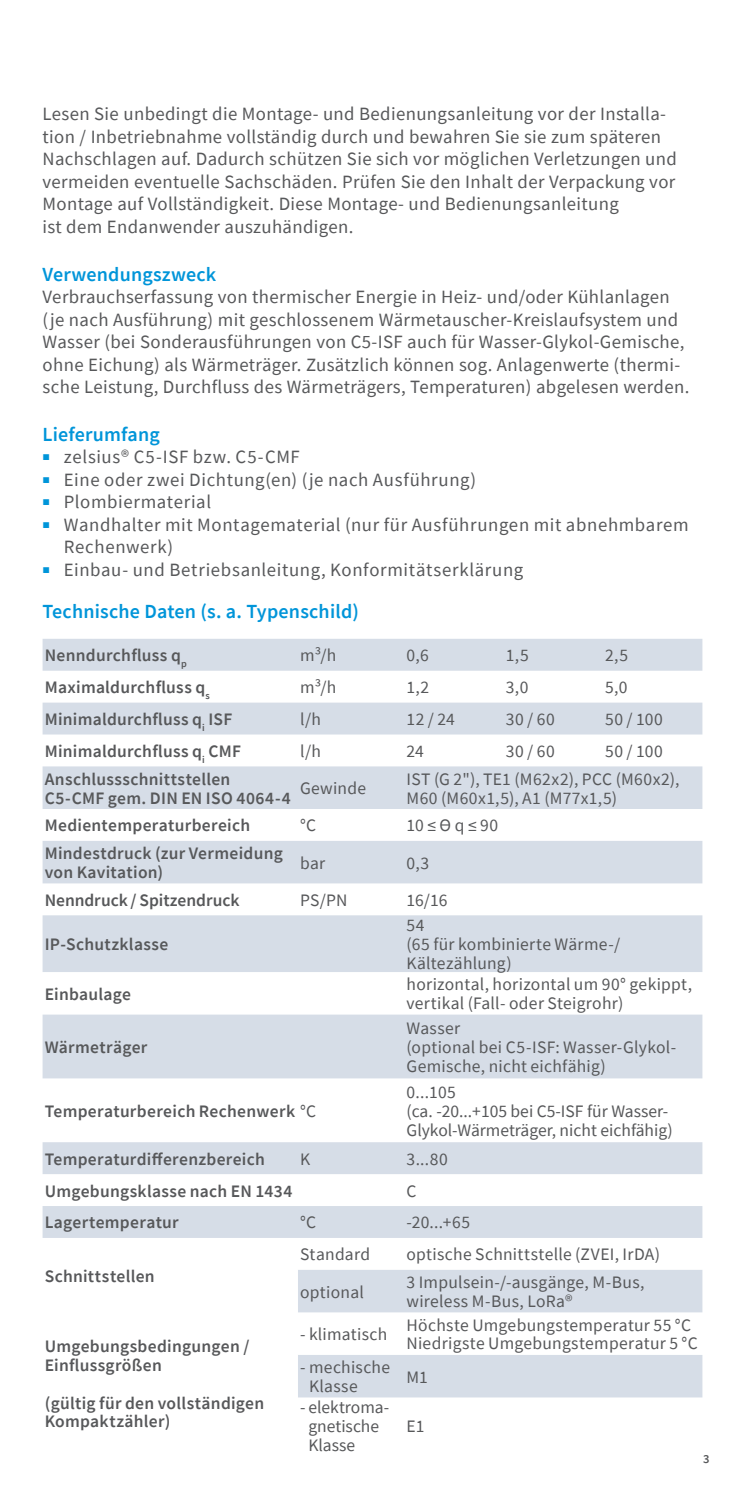
<style>
.page{position:relative;width:745px;height:1489px;background:#fff}
.page>*{position:absolute;margin:0;border:0;box-sizing:border-box;transform-origin:0 0}
.t1{font:600 20px "Source Sans Pro";letter-spacing:.01em;color:#0095d9}
.t2{font:18.75px/22.5px "Source Sans Pro";letter-spacing:.02em;color:#57585a}
.t3{font:17.5px/18.8px "Source Sans Pro";letter-spacing:.015em;color:#57585a}
.t4{font:600 17.5px/18.8px "Source Sans Pro";letter-spacing:.015em;color:#57585a}
.t5{font:600 12.5px "Source Sans Pro";color:#57585a}
.s1{font-weight:400}
</style>
<div class="page">
<svg style="left:43px;top:639px;width:659px;height:598px;fill:#d6dde7"></svg>
<div style="left:298px;top:1270px;width:404px;height:42px;background:#d6dde7"></div>
<div style="left:298px;top:1355px;width:404px;height:42px;background:#d6dde7"></div>
<p class="t2" style="left:43px;top:103px;width:635px">Lesen Sie unbedingt die Montage- und Bedienungsanleitung vor der Installa&shy;tion / Inbetriebnahme vollständig durch und bewahren Sie sie zum späteren Nachschlagen auf. Dadurch schützen Sie sich vor möglichen Verletzungen und vermeiden eventuelle Sachschäden. Prüfen Sie den Inhalt der Verpackung vor Montage auf Vollständigkeit. Diese Montage- und Bedienungsanleitung<br>ist dem Endanwender auszuhändigen.</p>
<p class="t1" style="left:43px;top:261px;width:175px">Verwendungszweck</p>
<p class="t2" style="left:43px;top:285px;width:648px">Verbrauchserfassung von thermischer Energie in Heiz- und/oder Kühlanlagen (je nach Ausführung) mit geschlossenem Wärmetauscher-Kreislaufsystem und Wasser (bei Sonderausführungen von C5-ISF auch für Wasser-Glykol-Gemische, ohne Eichung) als Wärmeträger. Zusätzlich können sog. Anlagenwerte (thermi&shy;sche Leistung, Durchfluss des Wärmeträgers, Temperaturen) abgelesen werden.</p>
<p class="t1" style="left:43px;top:421px;width:119px">Lieferumfang</p>
<p class="t2" style="left:43px;top:445px;width:259px"><sup>■</sup> zelsius® C5-ISF bzw. C5-CMF</p>
<p class="t2" style="left:43px;top:468px;width:435px"><sup>■</sup> Eine oder zwei Dichtung(en) (je nach Ausführung)</p>
<p class="t2" style="left:43px;top:490px;width:170px"><sup>■</sup> Plombiermaterial</p>
<p class="t2" style="left:64px;top:513px;width:626px;text-indent:-21px"><sup>■</sup> Wandhalter mit Montagematerial (nur für Ausführungen mit abnehmbarem<br>Rechenwerk)</p>
<p class="t2" style="left:43px;top:558px;width:482px"><sup>■</sup> Einbau- und Betriebsanleitung, Konformitätserklärung</p>
<p class="t1" style="left:43px;top:598px;width:318px">Technische Daten (s. a. Typenschild)</p>
<p class="t4" style="left:45px;top:646px;width:144px">Nenndurchfluss q<sub>p</sub></p>
<p class="t3" style="left:300px;top:646px;width:38px">m³/h</p>
<p class="t3" style="left:406px;top:646px;width:24px">0,6</p>
<p class="t3" style="left:505px;top:646px;width:24px">1,5</p>
<p class="t3" style="left:604px;top:646px;width:24px">2,5</p>
<p class="t4" style="left:45px;top:677px;width:167px">Maximaldurchfluss q<sub>s</sub></p>
<p class="t3" style="left:300px;top:678px;width:38px">m³/h</p>
<p class="t3" style="left:406px;top:678px;width:24px">1,2</p>
<p class="t3" style="left:505px;top:678px;width:24px">3,0</p>
<p class="t3" style="left:604px;top:678px;width:24px">5,0</p>
<p class="t4" style="left:45px;top:709px;width:189px">Minimaldurchfluss q<sub>i</sub> ISF</p>
<p class="t3" style="left:300px;top:709px;width:22px">l/h</p>
<p class="t3" style="left:406px;top:709px;width:50px">12 / 24</p>
<p class="t3" style="left:505px;top:709px;width:50px">30 / 60</p>
<p class="t3" style="left:604px;top:709px;width:59px">50 / 100</p>
<p class="t4" style="left:45px;top:741px;width:198px">Minimaldurchfluss q<sub>i</sub> CMF</p>
<p class="t3" style="left:300px;top:741px;width:22px">l/h</p>
<p class="t3" style="left:406px;top:741px;width:19px">24</p>
<p class="t3" style="left:505px;top:741px;width:50px">30 / 60</p>
<p class="t3" style="left:604px;top:741px;width:59px">50 / 100</p>
<p class="t4" style="left:45px;top:769px;width:247px">Anschlussschnittstellen<br>C5-CMF gem. DIN EN ISO 4064-4</p>
<p class="t3" style="left:300px;top:779px;width:68px">Gewinde</p>
<p class="t3" style="left:406px;top:769px;width:274px">IST (G 2"), TE1 (M62x2), PCC (M60x2),<br>M60 (M60x1,5), A1 (M77x1,5)</p>
<p class="t4" style="left:45px;top:816px;width:207px">Medientemperaturbereich</p>
<p class="t3" style="left:300px;top:816px;width:18px">°C</p>
<p class="t3" style="left:406px;top:816px;width:93px">10 ≤ Ө q ≤ 90</p>
<p class="t4" style="left:45px;top:843px;width:239px">Mindestdruck (zur Vermeidung von Kavitation)</p>
<p class="t3" style="left:300px;top:853px;width:27px">bar</p>
<p class="t3" style="left:406px;top:853px;width:24px">0,3</p>
<p class="t4" style="left:45px;top:890px;width:196px">Nenndruck / Spitzendruck</p>
<p class="t3" style="left:300px;top:890px;width:49px">PS/PN</p>
<p class="t3" style="left:406px;top:890px;width:42px">16/16</p>
<p class="t4" style="left:45px;top:934px;width:125px">IP-Schutzklasse</p>
<p class="t3" style="left:406px;top:916px;width:215px">54<br>(65 für kombinierte Wärme-/<br>Kältezählung)</p>
<p class="t4" style="left:45px;top:984px;width:88px">Einbaulage</p>
<p class="t3" style="left:406px;top:975px;width:287px">horizontal, horizontal um 90° gekippt, vertikal (Fall- oder Steigrohr)</p>
<p class="t4" style="left:45px;top:1037px;width:104px">Wärmeträger</p>
<p class="t3" style="left:406px;top:1018px;width:271px">Wasser<br>(optional bei C5-ISF: Wasser-Glykol-<br>Gemische, nicht eichfähig)</p>
<p class="t4" style="left:45px;top:1101px;width:273px">Temperaturbereich Rechenwerk <span class="s1">°C</span></p>
<p class="t3" style="left:406px;top:1082px;width:267px">0...105<br>(ca. -20...+105 bei C5-ISF für Wasser-<br>Glykol-Wärmeträger, nicht eichfähig)</p>
<p class="t4" style="left:45px;top:1149px;width:222px">Temperaturdifferenzbereich</p>
<p class="t3" style="left:300px;top:1149px;width:12px">K</p>
<p class="t3" style="left:406px;top:1149px;width:43px">3...80</p>
<p class="t4" style="left:45px;top:1181px;width:249px">Umgebungsklasse nach EN 1434</p>
<p class="t3" style="left:406px;top:1181px;width:11px">C</p>
<p class="t4" style="left:45px;top:1212px;width:135px">Lagertemperatur</p>
<p class="t3" style="left:300px;top:1212px;width:18px">°C</p>
<p class="t3" style="left:406px;top:1212px;width:65px">-20...+65</p>
<p class="t4" style="left:45px;top:1266px;width:111px">Schnittstellen</p>
<p class="t3" style="left:300px;top:1244px;width:71px">Standard</p>
<p class="t3" style="left:406px;top:1244px;width:255px">optische Schnittstelle (ZVEI, IrDA)</p>
<p class="t3" style="left:300px;top:1282px;width:65px">optional</p>
<p class="t3" style="left:406px;top:1272px;width:239px">3 Impulsein-/-ausgänge, M-Bus, wireless M-Bus, LoRa®</p>
<p class="t4" style="left:45px;top:1336px;width:206px">Umgebungsbedingungen /<br>Einflussgrößen</p>
<p class="t4" style="left:45px;top:1392px;width:221px">(gültig für den vollständigen<br>Kompaktzähler)</p>
<p class="t3" style="left:300px;top:1324px;width:89px">- klimatisch</p>
<p class="t3" style="left:406px;top:1315px;width:292px">Höchste Umgebungstemperatur 55 °C<br>Niedrigste Umgebungstemperatur 5 °C</p>
<p class="t3" style="left:309px;top:1357px;width:83px;text-indent:-9px">- mechische<br>Klasse</p>
<p class="t3" style="left:406px;top:1367px;width:23px">M1</p>
<p class="t3" style="left:308px;top:1397px;width:82px;text-indent:-8px">- elektroma&shy;gnetische<br>Klasse</p>
<p class="t3" style="left:406px;top:1416px;width:20px">E1</p>
<p class="t5" style="left:702px;top:1450px;width:8px">3</p>
</div>
